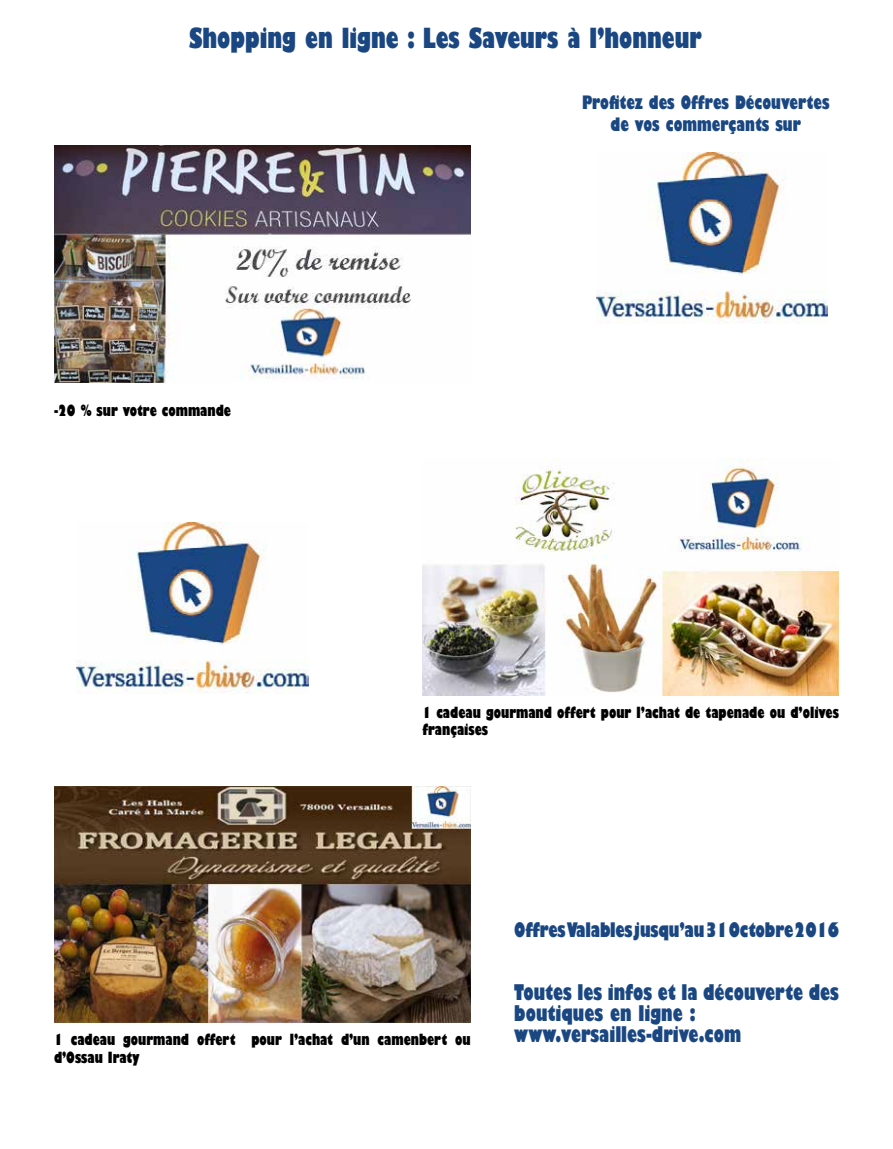
<style>
.page{position:relative;width:893px;height:1149px;background:#fff}
.page>*{position:absolute;margin:0;border:0;box-sizing:border-box;transform-origin:0 0}
.t1{font:800 condensed 27px "Gill Sans";color:#1a4782}
.t2{font:800 condensed 21px/21px "Gill Sans";color:#1a4782}
.t3{font:800 condensed 19.5px "Gill Sans";letter-spacing:-.01em;color:#1a4782}
.t4{font:800 condensed 18px/21.6px "Gill Sans";color:#1a4782;text-align:center}
.t5{font:800 condensed 15px/16.5px "Gill Sans";color:#000}
</style>
<div class="page">
<img style="left:54px;top:786px;width:417px;height:236px">
<img style="left:422px;top:458px;width:417px;height:237px">
<img style="left:54px;top:146px;width:417px;height:236px">
<img style="left:596px;top:152px;width:232px;height:171px">
<img style="left:77px;top:522px;width:231px;height:171px">
<h1 class="t1" style="left:189px;top:21px;width:514px">Shopping en ligne : Les Saveurs à l’honneur</h1>
<p class="t5" style="left:54px;top:403px;width:178px">-20 % sur votre commande</p>
<p class="t4" style="left:582px;top:92px;width:249px">Profitez des Offres Découvertes de vos commerçants sur</p>
<p class="t5" style="left:422px;top:705px;width:418px">1 cadeau gourmand offert pour l’achat de tapenade ou d’olives françaises</p>
<h3 class="t3" style="left:514px;top:916px;width:326px">Offres Valables jusqu’au 31 Octobre 2016</h3>
<p class="t5" style="left:54px;top:1031px;width:418px;line-height:18px">1 cadeau gourmand offert pour l’achat d’un camenbert ou d’Ossau Iraty</p>
<h2 class="t2" style="left:514px;top:982px;width:326px">Toutes les infos et la découverte des boutiques en ligne : www.versailles-drive.com</h2>
</div>
